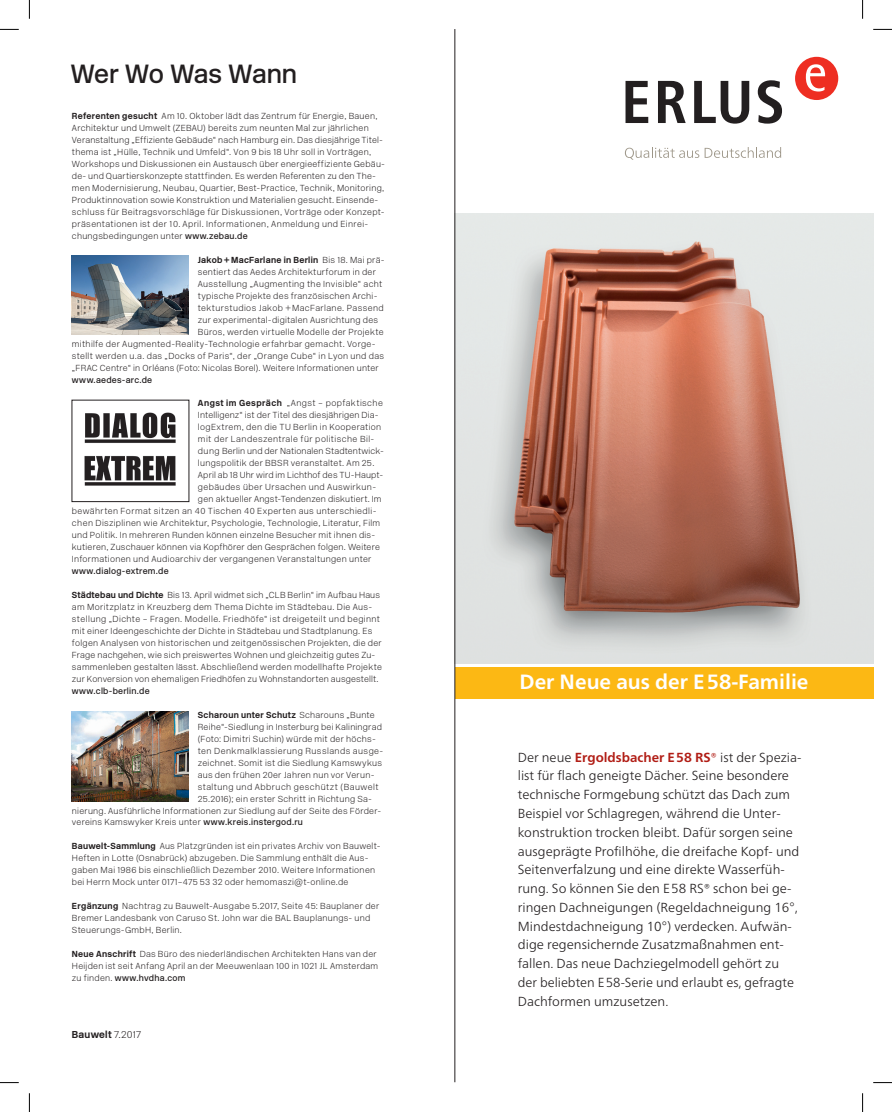
<style>
.page{position:relative;width:892px;height:1112px;background:#fff}
.page>*{position:absolute;margin:0;border:0;box-sizing:border-box;transform-origin:0 0}
.t1{font:500 26.25px "New Rail Alphabet";letter-spacing:-.015em;color:#231f20}
.t2{font:700 20.62px "Frutiger Neue LT Pro";color:#fff}
.t3{font:300 13.12px/18.8px "Frutiger Neue LT Pro";color:#231f20}
.t4{font:700 10px "New Rail Alphabet";letter-spacing:.025em;color:#231f20}
.t5{font:8.75px/12px "New Rail Alphabet White";letter-spacing:.03em;color:#231f20}
.t6{font:8.75px "New Rail Alphabet White";letter-spacing:.05em;color:#231f20}
.t7{font:500 8.75px "New Rail Alphabet";letter-spacing:.03em;color:#231f20}
.t8{font:700 8.75px "New Rail Alphabet";letter-spacing:.03em;color:#231f20}
.s1{font-family:"New Rail Alphabet";font-weight:700}
.s2{font-family:"New Rail Alphabet";font-weight:500}
.s3{font-family:"New Rail Alphabet White";font-weight:400}
.s4{font-weight:700;color:#b11d15}
</style>
<div class="page">
<img style="left:72px;top:711px;width:117px;height:89px">
<img style="left:84px;top:412px;width:92px;height:74px">
<img style="left:72px;top:256px;width:117px;height:78px">
<img style="left:455px;top:213px;width:418px;height:450px">
<div style="left:455px;top:667px;width:418px;height:32px;background:#fcb814"></div>
<div style="left:795px;top:57px;width:43px;height:43px;background:#ee2e22;border-radius:50%"></div>
<svg style="left:805px;top:64px;width:20px;height:27px"></svg>
<svg style="left:625px;top:81px;width:23px;height:42px"></svg>
<svg style="left:658px;top:81px;width:27px;height:42px"></svg>
<svg style="left:694px;top:81px;width:55px;height:43px"></svg>
<svg style="left:757px;top:80px;width:25px;height:44px"></svg>
<svg style="left:625px;top:147px;width:156px;height:13px"></svg>
<hr style="left:454px;top:29px;width:1px;height:1052px;background:#231f20">
<svg style="left:0;top:29px;width:19px;height:1px"></svg>
<svg style="left:873px;top:29px;width:18px;height:1px"></svg>
<svg style="left:0;top:1082px;width:19px;height:1px"></svg>
<svg style="left:873px;top:1082px;width:18px;height:1px"></svg>
<svg style="left:29px;top:0;width:1px;height:19px"></svg>
<svg style="left:29px;top:1093px;width:1px;height:18px"></svg>
<svg style="left:862px;top:0;width:1px;height:19px"></svg>
<svg style="left:862px;top:1093px;width:1px;height:18px"></svg>
<h1 class="t1" style="left:70px;top:56px;width:228px">Wer Wo Was Wann</h1>
<p class="t5" style="left:72px;top:110px;width:314px"><span class="s1">Referenten gesucht</span> Am 10. Oktober lädt das Zentrum für Energie, Bauen, Architektur und Umwelt (ZEBAU) bereits zum neunten Mal zur jährlichen Veranstaltung „Effiziente Gebäude“ nach Hamburg ein. Das diesjährige Titel&shy;thema ist „Hülle, Technik und Umfeld“. Von 9 bis 18 Uhr soll in Vorträgen, Workshops und Diskussionen ein Austausch über energieeffiziente Gebäu&shy;de- und Quartierskonzepte stattfinden. Es werden Referenten zu den The&shy;men Modernisierung, Neubau, Quartier, Best-Practice, Technik, Monitoring, Produktinnovation sowie Konstruktion und Materialien gesucht. Einsende&shy;schluss für Beitragsvorschläge für Diskussionen, Vorträge oder Konzept&shy;präsentationen ist der 10. April. Informationen, Anmeldung und Einrei&shy;chungsbedingungen unter <span class="s2">www.zebau.de</span></p>
<p class="t8" style="left:198px;top:254px;width:188px">Jakob + MacFarlane in Berlin <span class="s3">Bis 18. Mai prä-</span></p>
<p class="t5" style="left:198px;top:265px;width:180px">sentiert das Aedes Architekturforum in der</p>
<p class="t5" style="left:198px;top:277px;width:186px">Ausstellung „Augmenting the Invisible“ acht</p>
<p class="t5" style="left:198px;top:289px;width:181px">typische Projekte des französischen Archi-</p>
<p class="t5" style="left:198px;top:301px;width:187px">tekturstudios Jakob + MacFarlane. Passend</p>
<p class="t5" style="left:198px;top:313px;width:182px">zur experimental-digitalen Ausrichtung des</p>
<p class="t5" style="left:198px;top:325px;width:187px">Büros, werden virtuelle Modelle der Projekte</p>
<p class="t5" style="left:72px;top:337px;width:305px">mithilfe der Augmented-Reality-Technologie erfahrbar gemacht. Vorge-</p>
<p class="t5" style="left:72px;top:349px;width:314px">stellt werden u.a. das „Docks of Paris“, der „Orange Cube“ in Lyon und das</p>
<p class="t5" style="left:72px;top:361px;width:308px">„FRAC Centre“ in Orléans (Foto: Nicolas Borel). Weitere Informationen unter</p>
<p class="t7" style="left:72px;top:373px;width:82px">www.aedes-arc.de</p>
<p class="t6" style="left:198px;top:397px;width:186px"><span class="s1">Angst im Gespräch</span> „Angst – popfaktische</p>
<p class="t5" style="left:198px;top:409px;width:182px">Intelligenz“ ist der Titel des diesjährigen Dia-</p>
<p class="t5" style="left:198px;top:421px;width:185px">logExtrem, den die TU Berlin in Kooperation</p>
<p class="t6" style="left:198px;top:433px;width:178px">mit der Landeszentrale für politische Bil-</p>
<p class="t5" style="left:198px;top:445px;width:187px">dung Berlin und der Nationalen Stadtentwick-</p>
<p class="t5" style="left:198px;top:457px;width:178px">lungspolitik der BBSR veranstaltet. Am 25.</p>
<p class="t5" style="left:198px;top:469px;width:187px">April ab 18 Uhr wird im Lichthof des TU-Haupt-</p>
<p class="t5" style="left:198px;top:481px;width:180px">gebäudes über Ursachen und Auswirkun-</p>
<p class="t5" style="left:198px;top:493px;width:185px">gen aktueller Angst-Tendenzen diskutiert. Im</p>
<p class="t5" style="left:72px;top:505px;width:306px">bewährten Format sitzen an 40 Tischen 40 Experten aus unterschiedli-</p>
<p class="t5" style="left:72px;top:517px;width:310px">chen Disziplinen wie Architektur, Psychologie, Technologie, Literatur, Film</p>
<p class="t5" style="left:72px;top:529px;width:305px">und Politik. In mehreren Runden können einzelne Besucher mit ihnen dis-</p>
<p class="t5" style="left:72px;top:541px;width:309px">kutieren, Zuschauer können via Kopfhörer den Gesprächen folgen. Weitere</p>
<p class="t5" style="left:72px;top:552px;width:301px">Informationen und Audioarchiv der vergangenen Veranstaltungen unter</p>
<p class="t7" style="left:72px;top:565px;width:98px">www.dialog-extrem.de</p>
<p class="t5" style="left:72px;top:588px;width:311px"><span class="s1">Städtebau und Dichte</span> Bis 13. April widmet sich „CLB Berlin“ im Aufbau Haus am Moritzplatz in Kreuzberg dem Thema Dichte im Städtebau. Die Aus&shy;stellung „Dichte – Fragen. Modelle. Friedhöfe“ ist dreigeteilt und beginnt mit einer Ideengeschichte der Dichte in Städtebau und Stadtplanung. Es folgen Analysen von historischen und zeitgenössischen Projekten, die der Frage nachgehen, wie sich preiswertes Wohnen und gleichzeitig gutes Zu&shy;sammenleben gestalten lässt. Abschließend werden modellhafte Projekte zur Konversion von ehemaligen Friedhöfen zu Wohnstandorten ausgestellt.</p>
<p class="t7" style="left:72px;top:684px;width:79px">www.clb-berlin.de</p>
<p class="t8" style="left:198px;top:708px;width:178px">Scharoun unter Schutz <span class="s3">Scharouns „Bunte</span></p>
<p class="t5" style="left:198px;top:720px;width:186px">Reihe“-Siedlung in Insterburg bei Kaliningrad</p>
<p class="t5" style="left:198px;top:732px;width:179px">(Foto: Dimitri Suchin) würde mit der höchs-</p>
<p class="t6" style="left:198px;top:744px;width:187px">ten Denkmalklassierung Russlands ausge-</p>
<p class="t5" style="left:198px;top:756px;width:186px">zeichnet. Somit ist die Siedlung Kamswykus</p>
<p class="t5" style="left:198px;top:768px;width:178px">aus den frühen 20er Jahren nun vor Verun-</p>
<p class="t6" style="left:198px;top:780px;width:182px">staltung und Abbruch geschützt (Bauwelt</p>
<p class="t5" style="left:198px;top:792px;width:174px">25.2016); ein erster Schritt in Richtung Sa-</p>
<p class="t5" style="left:72px;top:804px;width:311px">nierung. Ausführliche Informationen zur Siedlung auf der Seite des Förder-</p>
<p class="t5" style="left:72px;top:816px;width:232px">vereins Kamswyker Kreis unter <span class="s2">www.kreis.instergod.ru</span></p>
<p class="t5" style="left:72px;top:840px;width:310px"><span class="s1">Bauwelt-Sammlung</span> Aus Platzgründen ist ein privates Archiv von Bauwelt-Heften in Lotte (Osnabrück) abzugeben. Die Sammlung enthält die Aus&shy;gaben Mai 1986 bis einschließlich Dezember 2010. Weitere Informationen bei Herrn Mock unter 0171–475 53 32 oder hemomaszi@t-online.de</p>
<p class="t5" style="left:72px;top:899px;width:309px"><span class="s1">Ergänzung</span> Nachtrag zu Bauwelt-Ausgabe 5.2017, Seite 45: Bauplaner der<br>Bremer Landesbank von Caruso St. John war die BAL Bauplanungs- und<br>Steuerungs-GmbH, Berlin.</p>
<p class="t5" style="left:72px;top:947px;width:308px"><span class="s1">Neue Anschrift</span> Das Büro des niederländischen Architekten Hans van der<br>Heijden ist seit Anfang April an der Meeuwenlaan 100 in 1021 JL Amsterdam</p>
<p class="t7" style="left:72px;top:971px;width:115px"><span class="s3">zu finden.</span> www.hvdha.com</p>
<p class="t4" style="left:72px;top:1027px;width:71px">Bauwelt <span class="s3">7.2017</span></p>
<h2 class="t2" style="left:519px;top:669px;width:290px">Der Neue aus der E58-Familie</h2>
<p class="t3" style="left:518px;top:747px;width:285px">Der neue <span class="s4">Ergoldsbacher E58 RS®</span> ist der Spezia&shy;list für flach geneigte Dächer. Seine besondere technische Formgebung schützt das Dach zum Beispiel vor Schlagregen, während die Unter&shy;konstruktion trocken bleibt. Dafür sorgen seine ausgeprägte Profilhöhe, die dreifache Kopf- und Seitenverfalzung und eine direkte Wasserfüh&shy;rung. So können Sie den E58 RS® schon bei ge&shy;ringen Dachneigungen (Regeldachneigung 16°, Mindestdachneigung 10°) verdecken. Aufwän&shy;dige regensichernde Zusatzmaßnahmen ent&shy;fallen. Das neue Dachziegelmodell gehört zu der beliebten E58-Serie und erlaubt es, gefragte Dachformen umzusetzen.</p>
</div>
